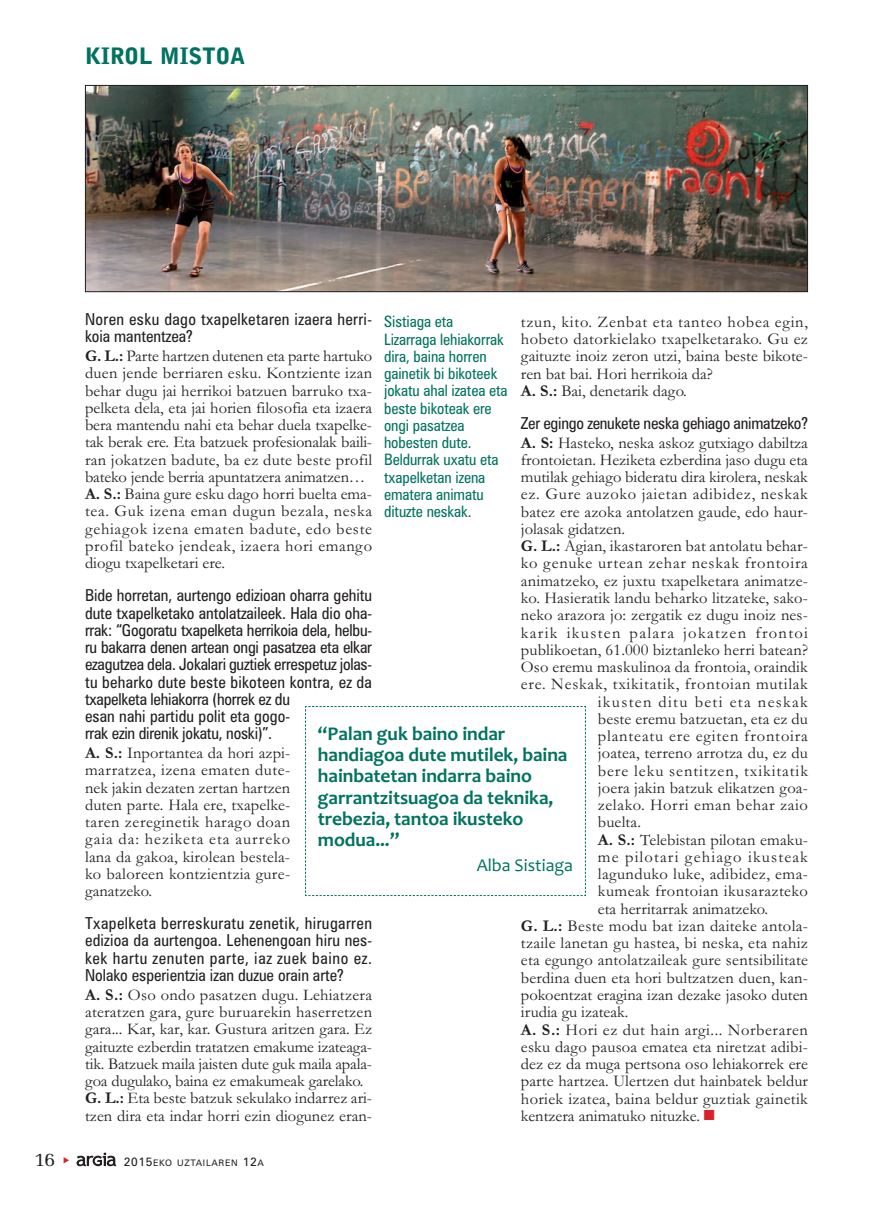
<style>
.page{position:relative;width:893px;height:1212px;background:#fff}
.page>*{position:absolute;margin:0;border:0;box-sizing:border-box;transform-origin:0 0}
.t1{font:900 22.5px "Bell Gothic Std";color:#007360}
.t2{font:700 19.5px/21px "Candara";letter-spacing:-.005em;color:#007360}
.t3{font:19.5px "Memoir";color:#231f20}
.t4{font:18px "Candara";color:#007360}
.t5{font:16.5px/17.2px "Garamond";letter-spacing:.01em;color:#231f20}
.t6{font:condensed 16.5px/17.2px "Zurich BT";letter-spacing:-.005em;color:#231f20}
.t7{font:16.5px "Garamond";letter-spacing:.045em;color:#231f20}
.t8{font:16.5px "Garamond";letter-spacing:.035em;color:#231f20}
.t9{font:16.5px "Garamond";letter-spacing:.08em;color:#231f20}
.t10{font:condensed 16.5px/17.2px "Zurich BT";letter-spacing:.025em;color:#231f20}
.t11{font:16.5px "Garamond";letter-spacing:.055em;color:#231f20}
.t12{font:16.5px "Garamond";letter-spacing:.05em;color:#231f20}
.t13{font:16.5px "Garamond";letter-spacing:.07em;color:#231f20}
.t14{font:condensed 15.75px/17.2px "Zurich BT";letter-spacing:-.005em;color:#007360}
.t15{font:9px "Zurich BT";letter-spacing:.075em;color:#231f20}
.s1{font-weight:700}
.s2{color:#da2128}
.s3{font-size:12px}
</style>
<div class="page">
<svg style="left:77px;top:1152px;width:39px;height:14px"></svg>
<svg style="left:305px;top:706px;width:281px;height:190px"></svg>
<img style="left:87px;top:87px;width:719px;height:203px">
<div style="left:85px;top:85px;width:723px;height:207px;border:1px solid #231f20"></div>
<h1 class="t1" style="left:85px;top:47px;width:162px">KIROL MISTOA</h1>
<p class="t10" style="left:85px;top:312px;width:288px">Noren esku dago txapelketaren izaera herri&shy;koia mantentzea?</p>
<p class="t5" style="left:85px;top:349px;width:289px"><span class="s1">G. L.:</span> Parte hartzen dutenen eta parte hartuko duen jende berriaren esku. Kontziente izan behar dugu jai herrikoi batzuen barruko txa&shy;pelketa dela, eta jai horien filosofia eta izaera bera mantendu nahi eta behar duela txapelke&shy;tak berak ere. Eta batzuek profesionalak baili&shy;ran jokatzen badute, ba ez dute beste profil bateko jende berria apuntatzera animatzen… <span class="s1">A. S.:</span> Baina gure esku dago horri buelta ema&shy;tea. Guk izena eman dugun bezala, neska gehiagok izena ematen badute, edo beste profil bateko jendeak, izaera hori emango diogu txapelketari ere.</p>
<p class="t6" style="left:85px;top:588px;width:288px">Bide horretan, aurtengo edizioan oharra gehitu dute txapelketako antolatzaileek. Hala dio oha&shy;rrak: “Gogoratu txapelketa herrikoia dela, helbu&shy;ru bakarra denen artean ongi pasatzea eta elkar ezagutzea dela. Jokalari guztiek errespetuz jolas&shy;tu beharko dute beste bikoteen kontra, ez da txapelketa lehiakorra (horrek ez du<br>esan nahi partidu polit eta gogo-<br>rrak ezin direnik jokatu, noski)”.</p>
<p class="t5" style="left:85px;top:746px;width:207px;text-align:justify"><span class="s1">A. S.:</span> Inportantea da hori azpi&shy;marratzea, izena ematen dute&shy;nek jakin dezaten zertan hartzen duten parte. Hala ere, txapelke&shy;taren zereginetik harago doan gaia da: heziketa eta aurreko lana da gakoa, kirolean bestela&shy;ko baloreen kontzientzia gure&shy;ganatzeko.</p>
<p class="t6" style="left:85px;top:916px;width:288px;text-align:justify">Txapelketa berreskuratu zenetik, hirugarren edizioa da aurtengoa. Lehenengoan hiru nes&shy;kek hartu zenuten parte, iaz zuek baino ez.<br>Nolako esperientzia izan duzue orain arte?</p>
<p class="t5" style="left:85px;top:988px;width:289px"><span class="s1">A. S.:</span> Oso ondo pasatzen dugu. Lehiatzera ateratzen gara, gure buruarekin haserretzen gara... Kar, kar, kar. Gustura aritzen gara. Ez gaituzte ezberdin tratatzen emakume izateaga&shy;tik. Batzuek maila jaisten dute guk maila apala&shy;goa dugulako, baina ez emakumeak garelako.<br><span class="s1">G. L.:</span> Eta beste batzuk sekulako indarrez ari&shy;tzen dira eta indar horri ezin diogunez eran-</p>
<p class="t14" style="left:384px;top:315px;width:125px">Sistiaga eta<br>Lizarraga lehiakorrak dira, baina horren gainetik bi bikoteek jokatu ahal izatea eta beste bikoteak ere ongi pasatzea hobesten dute.<br>Beldurrak uxatu eta txapelketan izena ematera animatu dituzte neskak.</p>
<p class="t5" style="left:521px;top:315px;width:289px">tzun, kito. Zenbat eta tanteo hobea egin, hobeto datorkielako txapelketarako. Gu ez gaituzte inoiz zeron utzi, baina beste bikote&shy;ren bat bai. Hori herrikoia da?<br><span class="s1">A. S.:</span> Bai, denetarik dago.</p>
<p class="t6" style="left:521px;top:416px;width:288px">Zer egingo zenukete neska gehiago animatzeko?</p>
<p class="t5" style="left:521px;top:436px;width:289px"><span class="s1">A. S:</span> Hasteko, neska askoz gutxiago dabiltza</p>
<p class="t5" style="left:521px;top:453px;width:289px">frontoietan. Heziketa ezberdina jaso dugu eta</p>
<p class="t5" style="left:521px;top:470px;width:289px">mutilak gehiago bideratu dira kirolera, neskak</p>
<p class="t7" style="left:521px;top:489px;width:289px">ez. Gure auzoko jaietan adibidez, neskak</p>
<p class="t5" style="left:521px;top:505px;width:289px">batez ere azoka antolatzen gaude, edo haur-</p>
<p class="t5" style="left:521px;top:522px;width:106px">jolasak gidatzen.</p>
<p class="t5" style="left:521px;top:539px;width:289px"><span class="s1">G. L.:</span> Agian, ikastaroren bat antolatu behar-</p>
<p class="t7" style="left:521px;top:558px;width:289px">ko genuke urtean zehar neskak frontoira</p>
<p class="t5" style="left:521px;top:574px;width:289px">animatzeko, ez juxtu txapelketara animatze-</p>
<p class="t5" style="left:521px;top:591px;width:289px">ko. Hasieratik landu beharko litzateke, sako-</p>
<p class="t5" style="left:521px;top:608px;width:289px">neko arazora jo: zergatik ez dugu inoiz nes-</p>
<p class="t9" style="left:521px;top:627px;width:289px">karik ikusten palara jokatzen frontoi</p>
<p class="t5" style="left:521px;top:643px;width:289px">publikoetan, 61.000 biztanleko herri batean?</p>
<p class="t5" style="left:521px;top:660px;width:289px">Oso eremu maskulinoa da frontoia, oraindik</p>
<p class="t7" style="left:521px;top:678px;width:289px">ere. Neskak, txikitatik, frontoian mutilak</p>
<p class="t9" style="left:598px;top:696px;width:212px">ikusten ditu beti eta neskak</p>
<p class="t5" style="left:598px;top:712px;width:212px">beste eremu batzuetan, eta ez du</p>
<p class="t12" style="left:598px;top:730px;width:212px">planteatu ere egiten frontoira</p>
<p class="t5" style="left:598px;top:746px;width:212px">joatea, terreno arrotza du, ez du</p>
<p class="t11" style="left:598px;top:765px;width:212px">bere leku sentitzen, txikitatik</p>
<p class="t5" style="left:598px;top:781px;width:212px">joera jakin batzuk elikatzen goa-</p>
<p class="t8" style="left:598px;top:799px;width:212px">zelako. Horri eman behar zaio</p>
<p class="t5" style="left:598px;top:815px;width:45px">buelta.</p>
<p class="t5" style="left:598px;top:833px;width:212px"><span class="s1">A. S.:</span> Telebistan pilotan emaku-</p>
<p class="t13" style="left:598px;top:851px;width:212px">me pilotari gehiago ikusteak</p>
<p class="t5" style="left:598px;top:867px;width:212px">lagunduko luke, adibidez, ema-</p>
<p class="t5" style="left:598px;top:884px;width:212px">kumeak frontoian ikusarazteko</p>
<p class="t5" style="left:598px;top:902px;width:172px">eta herritarrak animatzeko.</p>
<p class="t5" style="left:521px;top:919px;width:289px"><span class="s1">G. L.:</span> Beste modu bat izan daiteke antola-</p>
<p class="t5" style="left:521px;top:936px;width:289px">tzaile lanetan gu hastea, bi neska, eta nahiz</p>
<p class="t5" style="left:521px;top:953px;width:289px">eta egungo antolatzaileak gure sentsibilitate</p>
<p class="t5" style="left:521px;top:971px;width:289px">berdina duen eta hori bultzatzen duen, kan-</p>
<p class="t5" style="left:521px;top:988px;width:289px">pokoentzat eragina izan dezake jasoko duten</p>
<p class="t5" style="left:521px;top:1005px;width:109px">irudia gu izateak.</p>
<p class="t8" style="left:521px;top:1024px;width:289px"><span class="s1">A. S.:</span> Hori ez dut hain argi... Norberaren</p>
<p class="t5" style="left:521px;top:1040px;width:289px">esku dago pausoa ematea eta niretzat adibi-</p>
<p class="t5" style="left:521px;top:1057px;width:289px">dez ez da muga pertsona oso lehiakorrek ere</p>
<p class="t5" style="left:521px;top:1074px;width:289px">parte hartzea. Ulertzen dut hainbatek beldur</p>
<p class="t5" style="left:521px;top:1091px;width:289px">horiek izatea, baina beldur guztiak gainetik</p>
<p class="t5" style="left:521px;top:1109px;width:195px">kentzera animatuko nituzke. <span class="s2">■</span></p>
<p class="t2" style="left:318px;top:726px;width:251px">“Palan guk baino indar handiagoa dute mutilek, baina hainbatetan indarra baino garrantzitsuagoa da teknika, trebezia, tantoa ikusteko modua...”</p>
<p class="t4" style="left:477px;top:858px;width:98px">Alba Sistiaga</p>
<p class="t3" style="left:35px;top:1147px;width:22px">16</p>
<p class="t15" style="left:124px;top:1160px;width:141px"><span class="s3">2015</span>EKO UZTAILAREN <span class="s3">12</span>A</p>
</div>
